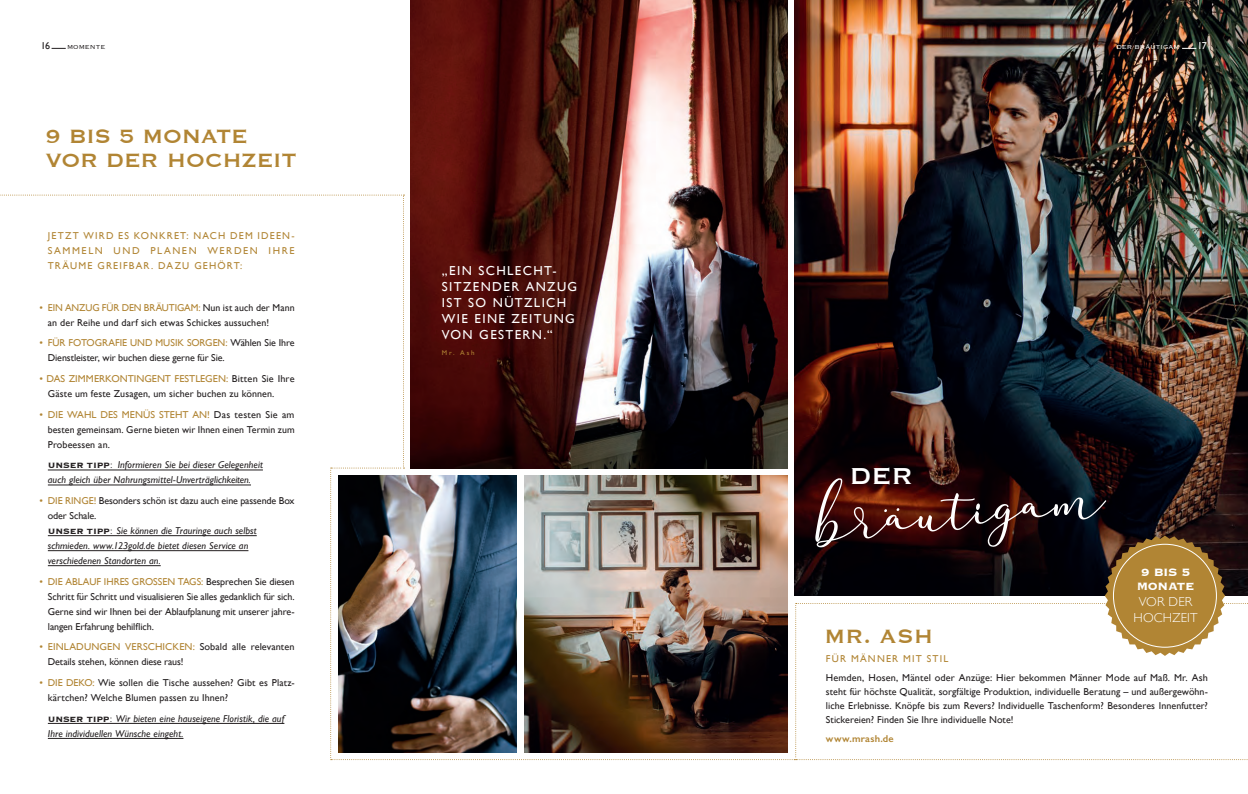
<style>
.page{position:relative;width:1248px;height:794px;background:#fff}
.page>*{position:absolute;margin:0;border:0;box-sizing:border-box;transform-origin:0 0}
._03_-_GillSans_Reg{font:65.3px "darloune";color:#fff}
.t1{font:30px "Copperplate";color:#fff}
._03_-_GillSans_Reg-2{font:25px/24px "Copperplate";letter-spacing:-.01em;color:#b18534}
._03_-_GillSans_Reg-3{font:700 13.8px "Copperplate";letter-spacing:-.025em;color:#fff}
._03_-_GillSans_Reg-4{font:13px/16px "Gill Sans";letter-spacing:.105em;color:#fff}
._03_-_GillSans_Reg-5{font:300 13px "Gill Sans";letter-spacing:.01em;color:#fff}
._03_-_GillSans_Reg-6{font:10px/15px "Gill Sans";color:#231f20}
._03_-_GillSans_Reg-7{font:italic 10px "Gill Sans";letter-spacing:.005em;color:#231f20}
._03_-_GillSans_Reg-8{font:10px/15px "Gill Sans";letter-spacing:.12em;color:#b18534;text-align:justify}
._03_-_GillSans_Reg-9{font:600 10px "Gill Sans";letter-spacing:.03em;color:#b18534}
.t2{font:10px "Gill Sans";color:#fff}
.t3{font:300 7.5px "Copperplate";letter-spacing:.005em;color:#fff}
.t4{font:300 7.5px "Copperplate";color:#231f20}
._03_-_GillSans_Reg-10{font:6.9px "Gill Alternate One PL";color:#b18534}
.s1{color:#b18534}
.s2{font-family:"Copperplate";font-weight:700;font-style:normal}
.s3{font-family:"Copperplate Thirty Two AB";font-style:normal}
</style>
<div class="page">
<img style="left:411px;top:0;width:376px;height:195px">
<img style="left:794px;top:0;width:453px;height:195px">
<img style="left:0;top:195px;width:1248px;height:565px">
<hr style="left:48px;top:470px;width:215px;height:1px;background:#231f20">
<hr style="left:48px;top:485px;width:203px;height:1px;background:#231f20">
<hr style="left:48px;top:535px;width:209px;height:1px;background:#231f20">
<hr style="left:48px;top:550px;width:200px;height:1px;background:#231f20">
<hr style="left:48px;top:565px;width:113px;height:1px;background:#231f20">
<hr style="left:48px;top:723px;width:236px;height:1px;background:#231f20">
<hr style="left:48px;top:738px;width:135px;height:1px;background:#231f20">
<svg style="left:52px;top:48px;width:14px;height:1px"></svg>
<svg style="left:1181px;top:48px;width:15px;height:1px"></svg>
<p class="_03_-_GillSans_Reg-6" style="left:41px;top:38px;width:11px">16</p>
<p class="t4" style="left:67px;top:42px;width:40px">MOMENTE</p>
<p class="t3" style="left:1116px;top:42px;width:65px">DER BRÄUTIGAM</p>
<p class="t2" style="left:1197px;top:39px;width:11px">17</p>
<p class="_03_-_GillSans_Reg-2" style="left:45px;top:123px;width:253px">9 BIS 5 MONATE<br>VOR DER HOCHZEIT</p>
<p class="_03_-_GillSans_Reg-8" style="left:48px;top:228px;width:248px">JETZT WIRD ES KONKRET: NACH DEM IDEEN-SAMMELN UND PLANEN WERDEN IHRE TRÄUME GREIFBAR. DAZU GEHÖRT:</p>
<p class="_03_-_GillSans_Reg-6" style="left:48px;top:299px;width:248px;text-indent:-9px"><span class="s1">• EIN ANZUG FÜR DEN BRÄUTIGAM:</span> Nun ist auch der Mann an der Reihe und darf sich etwas Schickes aussuchen!</p>
<p class="_03_-_GillSans_Reg-6" style="left:48px;top:335px;width:248px;text-indent:-9px"><span class="s1">• FÜR FOTOGRAFIE UND MUSIK SORGEN:</span> Wählen Sie Ihre<br>Dienstleister, wir buchen diese gerne für Sie.</p>
<p class="_03_-_GillSans_Reg-6" style="left:48px;top:371px;width:248px;text-indent:-9px"><span class="s1">• DAS ZIMMERKONTINGENT FESTLEGEN:</span> Bitten Sie Ihre<br>Gäste um feste Zusagen, um sicher buchen zu können.</p>
<p class="_03_-_GillSans_Reg-6" style="left:48px;top:406px;width:248px;text-align:justify;text-indent:-9px"><span class="s1">• DIE WAHL DES MENÜS STEHT AN!</span> Das testen Sie am besten gemeinsam. Gerne bieten wir Ihnen einen Termin zum Probeessen an.</p>
<p class="_03_-_GillSans_Reg-7" style="left:48px;top:459px;width:216px"><span class="s2">UNSER TIPP</span><span class="s3">:</span> Informieren Sie bei dieser Gelegenheit</p>
<p class="_03_-_GillSans_Reg-7" style="left:48px;top:474px;width:204px">auch gleich über Nahrungsmittel-Unverträglichkeiten.</p>
<p class="_03_-_GillSans_Reg-6" style="left:48px;top:493px;width:248px;text-indent:-9px"><span class="s1">• DIE RINGE!</span> Besonders schön ist dazu auch eine passende Box oder Schale.</p>
<p class="_03_-_GillSans_Reg-7" style="left:48px;top:525px;width:210px"><span class="s2">UNSER TIPP</span><span class="s3">:</span> Sie können die Trauringe auch selbst</p>
<p class="_03_-_GillSans_Reg-7" style="left:48px;top:540px;width:202px">schmieden. www.123gold.de bietet diesen Service an</p>
<p class="_03_-_GillSans_Reg-7" style="left:48px;top:555px;width:114px">verschiedenen Standorten an.</p>
<p class="_03_-_GillSans_Reg-6" style="left:48px;top:573px;width:248px;text-align:justify;text-indent:-9px"><span class="s1">• DIE ABLAUF IHRES GROSSEN TAGS:</span> Besprechen Sie diesen Schritt für Schritt und visualisieren Sie alles gedanklich für sich.<br>Gerne sind wir Ihnen bei der Ablaufplanung mit unserer jahre&shy;langen Erfahrung behilflich.</p>
<p class="_03_-_GillSans_Reg-6" style="left:48px;top:639px;width:248px;text-indent:-9px"><span class="s1">• EINLADUNGEN VERSCHICKEN:</span> Sobald alle relevanten<br>Details stehen, können diese raus!</p>
<p class="_03_-_GillSans_Reg-6" style="left:48px;top:675px;width:248px;text-indent:-9px"><span class="s1">• DIE DEKO:</span> Wie sollen die Tische aussehen? Gibt es Platz&shy;kärtchen? Welche Blumen passen zu Ihnen?</p>
<p class="_03_-_GillSans_Reg-7" style="left:48px;top:712px;width:238px"><span class="s2">UNSER TIPP</span><span class="s3">:</span> Wir bieten eine hauseigene Floristik, die auf</p>
<p class="_03_-_GillSans_Reg-7" style="left:48px;top:727px;width:137px">Ihre individuellen Wünsche eingeht.</p>
<p class="_03_-_GillSans_Reg-4" style="left:441px;top:262px;width:137px">„EIN SCHLECHT-<br>SITZENDER ANZUG<br>IST SO NÜTZLICH<br>WIE EINE ZEITUNG<br>VON GESTERN.“</p>
<p class="_03_-_GillSans_Reg-10" style="left:441px;top:349px;width:34px">Mr. Ash</p>
<p class="t1" style="left:849px;top:456px;width:65px">DER</p>
<p class="_03_-_GillSans_Reg" style="left:813px;top:480px;width:290px;rotate:-5deg">Bräutigam</p>
<p class="_03_-_GillSans_Reg-3" style="left:1140px;top:563px;width:51px">9 BIS 5</p>
<p class="_03_-_GillSans_Reg-3" style="left:1136px;top:577px;width:59px">MONATE</p>
<p class="_03_-_GillSans_Reg-5" style="left:1138px;top:591px;width:55px">VOR DER</p>
<p class="_03_-_GillSans_Reg-5" style="left:1133px;top:608px;width:65px">HOCHZEIT</p>
<p class="_03_-_GillSans_Reg-2" style="left:824px;top:622px;width:110px">MR. ASH</p>
<p class="_03_-_GillSans_Reg-8" style="left:825px;top:650px;width:124px">FÜR MÄNNER MIT STIL</p>
<p class="_03_-_GillSans_Reg-6" style="left:825px;top:670px;width:383px;line-height:14px;text-align:justify">Hemden, Hosen, Mäntel oder Anzüge: Hier bekommen Männer Mode auf Maß. Mr. Ash steht für höchste Qualität, sorgfältige Produktion, individuelle Beratung – und außergewöhn&shy;liche Erlebnisse. Knöpfe bis zum Revers? Individuelle Taschenform? Besonderes Innenfutter?<br>Stickereien? Finden Sie Ihre individuelle Note!</p>
<p class="_03_-_GillSans_Reg-9" style="left:825px;top:732px;width:69px">www.mrash.de</p>
</div>
